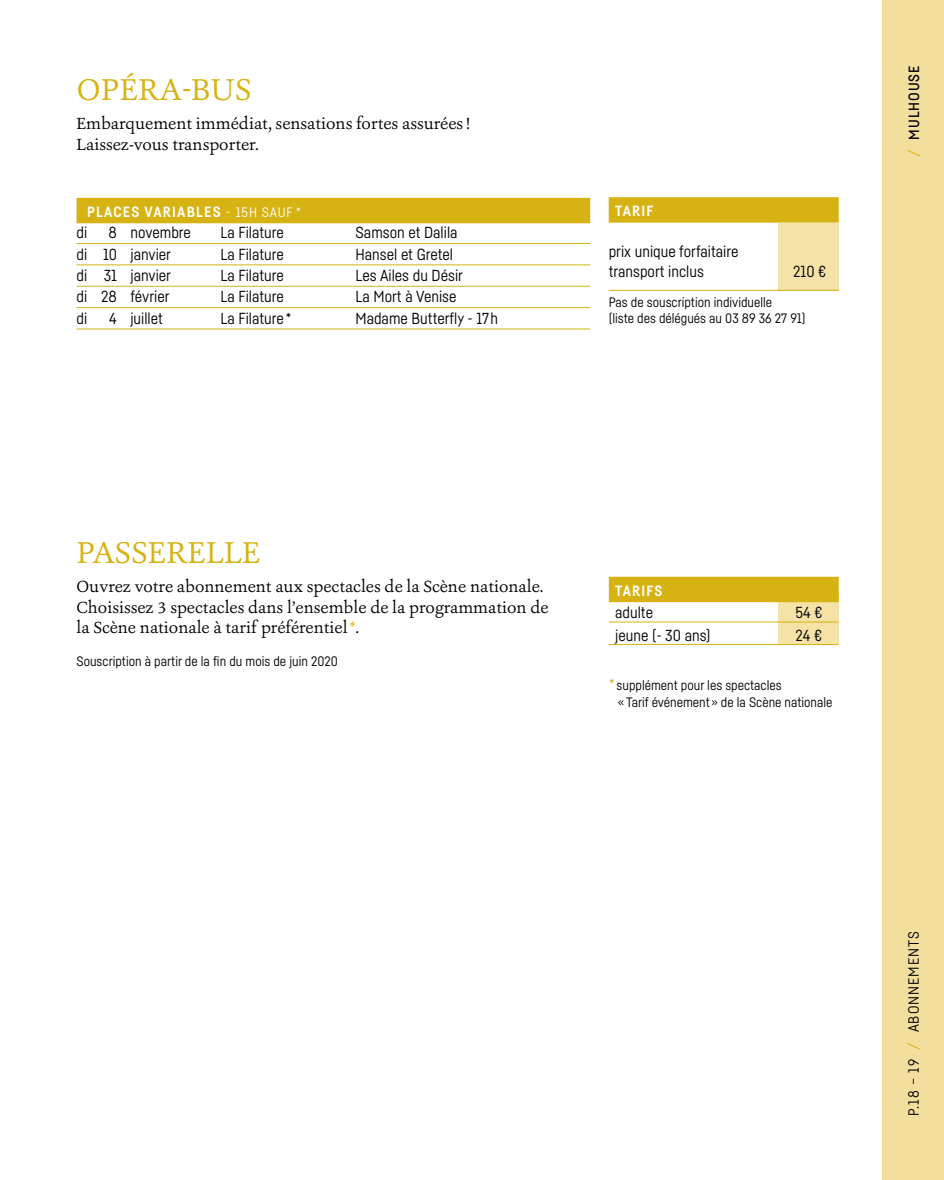
<style>
.page{position:relative;width:944px;height:1180px;background:#fff}
.page>*{position:absolute;margin:0;border:0;box-sizing:border-box;transform-origin:0 0}
.t1{font:31.5px "Ashbury";letter-spacing:.005em;color:#d6b312}
.t2{font:16.88px/20.2px "Ashbury";color:#000}
.t3{font:15.75px/20.2px "Fabrikat";color:#000}
.t4{font:700 14.62px "Fabrikat";letter-spacing:.08em;color:#fff}
.t5{font:14.62px "Fabrikat";letter-spacing:.07em;color:#000}
.t6{font:500 14.62px "Fabrikat";letter-spacing:.07em;color:#000}
.t7{font:13.5px/15.8px "Fabrikat";color:#000}
.s1{font-weight:400;font-size:13.5px}
.s2{font-weight:400;color:#d6b312}
.s3{color:#d6b312}
.s4{font-size:15.75px;color:#d6b312}
</style>
<div class="page">
<div style="left:883px;top:0;width:61px;height:1180px;background:#f3df9d"></div>
<div style="left:77px;top:198px;width:513px;height:25px;background:#d6b312"></div>
<hr style="left:77px;top:243px;width:513px;height:1px;background:#d6b312">
<hr style="left:77px;top:264px;width:513px;height:1px;background:#d6b312">
<hr style="left:77px;top:286px;width:513px;height:1px;background:#d6b312">
<hr style="left:77px;top:307px;width:513px;height:1px;background:#d6b312">
<hr style="left:77px;top:329px;width:513px;height:1px;background:#d6b312">
<div style="left:778px;top:223px;width:61px;height:67px;background:#f4e2a6"></div>
<div style="left:778px;top:593px;width:61px;height:51px;background:#f4e2a6"></div>
<div style="left:609px;top:197px;width:230px;height:26px;background:#d6b312"></div>
<hr style="left:609px;top:290px;width:230px;height:1px;background:#d6b312">
<div style="left:609px;top:577px;width:230px;height:25px;background:#d6b312"></div>
<hr style="left:609px;top:622px;width:230px;height:1px;background:#d6b312">
<hr style="left:609px;top:644px;width:230px;height:1px;background:#d6b312">
<h1 class="t1" style="left:77px;top:69px;width:176px">OPÉRA-BUS</h1>
<p class="t2" style="left:77px;top:114px;width:396px">Embarquement immédiat, sensations fortes assurées!<br>Laissez-vous transporter.</p>
<p class="t4" style="left:87px;top:203px;width:215px">PLACES VARIABLES <span class="s1">- 15H SAUF *</span></p>
<p class="t3" style="left:77px;top:222px;width:12px">di</p>
<p class="t3" style="left:109px;top:222px;width:84px">8 novembre</p>
<p class="t3" style="left:221px;top:222px;width:65px">La Filature</p>
<p class="t3" style="left:356px;top:222px;width:104px">Samson et Dalila</p>
<p class="t3" style="left:77px;top:244px;width:96px">di 10 janvier</p>
<p class="t3" style="left:221px;top:244px;width:65px">La Filature</p>
<p class="t3" style="left:355px;top:244px;width:99px">Hansel et Gretel</p>
<p class="t3" style="left:77px;top:265px;width:96px">di 31 janvier</p>
<p class="t3" style="left:220px;top:265px;width:65px">La Filature</p>
<p class="t3" style="left:355px;top:265px;width:109px">Les Ailes du Désir</p>
<p class="t3" style="left:76px;top:286px;width:95px">di 28 février</p>
<p class="t3" style="left:220px;top:286px;width:65px">La Filature</p>
<p class="t3" style="left:355px;top:286px;width:102px">La Mort à Venise</p>
<p class="t3" style="left:76px;top:308px;width:12px">di</p>
<p class="t3" style="left:109px;top:308px;width:55px">4 juillet</p>
<p class="t3" style="left:220px;top:308px;width:73px">La Filature *</p>
<p class="t3" style="left:355px;top:308px;width:144px">Madame Butterfly - 17 h</p>
<p class="t4" style="left:615px;top:202px;width:40px">TARIF</p>
<p class="t3" style="left:609px;top:241px;width:131px">prix unique forfaitaire transport inclus</p>
<p class="t3" style="left:793px;top:261px;width:34px">210 €</p>
<p class="t7" style="left:609px;top:294px;width:198px">Pas de souscription individuelle<br>(liste des délégués au 03 89 36 27 91)</p>
<p class="t6" style="left:905px;top:157px;width:93px;rotate:-90deg"><span class="s2">/</span> MULHOUSE</p>
<h1 class="t1" style="left:77px;top:532px;width:185px">PASSERELLE</h1>
<p class="t2" style="left:77px;top:577px;width:474px">Ouvrez votre abonnement aux spectacles de la Scène nationale.<br>Choisissez 3 spectacles dans l’ensemble de la programmation de la Scène nationale à tarif préférentiel<span class="s3">*</span>.</p>
<p class="t7" style="left:77px;top:652px;width:263px">Souscription à partir de la fin du mois de juin 2020</p>
<p class="t4" style="left:615px;top:582px;width:49px">TARIFS</p>
<p class="t3" style="left:615px;top:602px;width:39px">adulte</p>
<p class="t3" style="left:796px;top:602px;width:28px">54 €</p>
<p class="t3" style="left:615px;top:625px;width:97px">jeune (- 30 ans)</p>
<p class="t3" style="left:796px;top:625px;width:28px">24 €</p>
<p class="t7" style="left:618px;top:676px;width:216px;line-height:16.9px;text-indent:-9px"><span class="s4">*</span> supplément pour les spectacles<br>« Tarif événement » de la Scène nationale</p>
<p class="t5" style="left:905px;top:1116px;width:186px;rotate:-90deg">P.18 – 19 <span class="s3">/</span> ABONNEMENTS</p>
</div>
